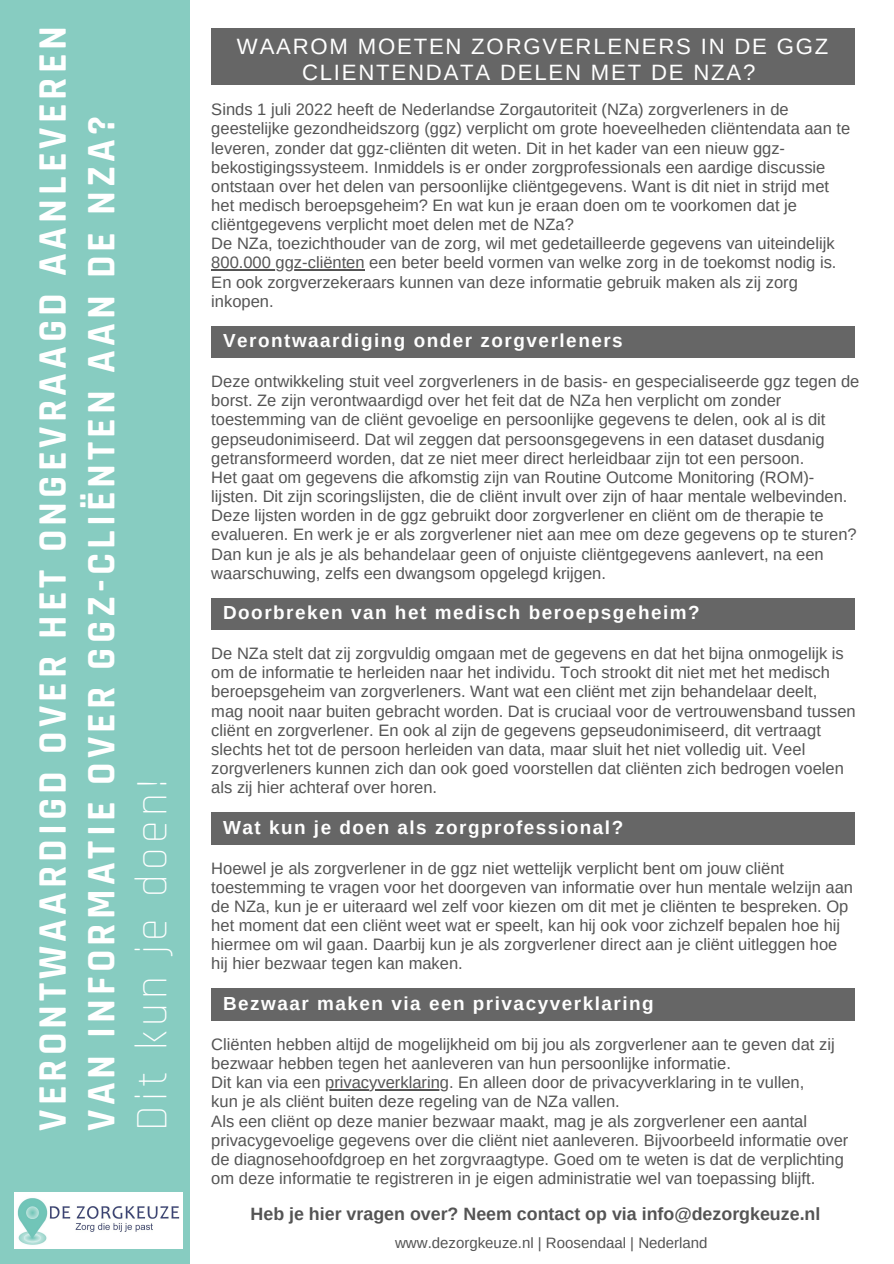
<style>
.page{position:relative;width:894px;height:1264px;background:#fff}
.page>*{position:absolute;margin:0;border:0;box-sizing:border-box;transform-origin:0 0}
.t1{font:300 45.3px "Rajdhani";letter-spacing:.1em;color:#fff}
.t2{font:700 40.8px/48.4px "Rajdhani";letter-spacing:.1em;color:#fff}
.t3{font:22.2px/26.1px "Arimo";letter-spacing:.08em;color:#fff;text-align:center}
.t4{font:700 18.9px "Arimo";letter-spacing:.08em;color:#fff}
.t5{font:700 17.85px "Arimo";color:#545454}
.t6{font:16.5px/19.2px "Arimo";color:#545454}
.t7{font:15px "Arimo";color:#545454}
</style>
<div class="page">
<div style="left:0;top:0;width:189px;height:1263px;background:#87ccc1"></div>
<img style="left:14px;top:1192px;width:168px;height:56px">
<hr style="left:211px;top:269px;width:153px;height:2px;background:#545454">
<div style="left:211px;top:326px;width:643px;height:32px;background:#666"></div>
<div style="left:211px;top:28px;width:643px;height:31px;background:#666"></div>
<div style="left:211px;top:54px;width:643px;height:31px;background:#666"></div>
<div style="left:211px;top:598px;width:643px;height:31px;background:#666"></div>
<div style="left:211px;top:812px;width:643px;height:32px;background:#666"></div>
<div style="left:211px;top:989px;width:643px;height:31px;background:#666"></div>
<hr style="left:325px;top:1089px;width:124px;height:1px;background:#545454">
<h2 class="t2" style="left:30px;top:1130px;width:1106px;rotate:-90deg">VERONTWAARDIGD OVER HET ONGEVRAAGD AANLEVEREN<br>VAN INFORMATIE OVER GGZ-CLIËNTEN AAN DE NZA?</h2>
<h1 class="t1" style="left:124px;top:1130px;width:354px;rotate:-90deg">Dit kun je doen!</h1>
<h3 class="t3" style="left:237px;top:33px;width:592px">WAAROM MOETEN ZORGVERLENERS IN DE GGZ<br>CLIENTENDATA DELEN MET DE NZA?</h3>
<p class="t6" style="left:211px;top:100px;width:640px">Sinds 1 juli 2022 heeft de Nederlandse Zorgautoriteit (NZa) zorgverleners in de geestelijke gezondheidszorg (ggz) verplicht om grote hoeveelheden cliëntendata aan te leveren, zonder dat ggz-cliënten dit weten. Dit in het kader van een nieuw ggz&shy;bekostigingssysteem. Inmiddels is er onder zorgprofessionals een aardige discussie ontstaan over het delen van persoonlijke cliëntgegevens. Want is dit niet in strijd met het medisch beroepsgeheim? En wat kun je eraan doen om te voorkomen dat je cliëntgegevens verplicht moet delen met de NZa?<br>De NZa, toezichthouder van de zorg, wil met gedetailleerde gegevens van uiteindelijk 800.000 ggz-cliënten een beter beeld vormen van welke zorg in de toekomst nodig is.<br>En ook zorgverzekeraars kunnen van deze informatie gebruik maken als zij zorg inkopen.</p>
<p class="t4" style="left:223px;top:330px;width:401px">Verontwaardiging onder zorgverleners</p>
<p class="t6" style="left:211px;top:372px;width:649px">Deze ontwikkeling stuit veel zorgverleners in de basis- en gespecialiseerde ggz tegen de borst. Ze zijn verontwaardigd over het feit dat de NZa hen verplicht om zonder toestemming van de cliënt gevoelige en persoonlijke gegevens te delen, ook al is dit gepseudonimiseerd. Dat wil zeggen dat persoonsgegevens in een dataset dusdanig getransformeerd worden, dat ze niet meer direct herleidbaar zijn tot een persoon.<br>Het gaat om gegevens die afkomstig zijn van Routine Outcome Monitoring (ROM)- lijsten. Dit zijn scoringslijsten, die de cliënt invult over zijn of haar mentale welbevinden.<br>Deze lijsten worden in de ggz gebruikt door zorgverlener en cliënt om de therapie te evalueren. En werk je er als zorgverlener niet aan mee om deze gegevens op te sturen?<br>Dan kun je als je als behandelaar geen of onjuiste cliëntgegevens aanlevert, na een waarschuwing, zelfs een dwangsom opgelegd krijgen.</p>
<p class="t4" style="left:223px;top:602px;width:478px">Doorbreken van het medisch beroepsgeheim?</p>
<p class="t6" style="left:211px;top:643px;width:645px">De NZa stelt dat zij zorgvuldig omgaan met de gegevens en dat het bijna onmogelijk is om de informatie te herleiden naar het individu. Toch strookt dit niet met het medisch beroepsgeheim van zorgverleners. Want wat een cliënt met zijn behandelaar deelt,<br>mag nooit naar buiten gebracht worden. Dat is cruciaal voor de vertrouwensband tussen cliënt en zorgverlener. En ook al zijn de gegevens gepseudonimiseerd, dit vertraagt slechts het tot de persoon herleiden van data, maar sluit het niet volledig uit. Veel zorgverleners kunnen zich dan ook goed voorstellen dat cliënten zich bedrogen voelen als zij hier achteraf over horen.</p>
<p class="t4" style="left:223px;top:816px;width:401px">Wat kun je doen als zorgprofessional?</p>
<p class="t6" style="left:211px;top:858px;width:643px">Hoewel je als zorgverlener in de ggz niet wettelijk verplicht bent om jouw cliënt toestemming te vragen voor het doorgeven van informatie over hun mentale welzijn aan de NZa, kun je er uiteraard wel zelf voor kiezen om dit met je cliënten te bespreken. Op het moment dat een cliënt weet wat er speelt, kan hij ook voor zichzelf bepalen hoe hij hiermee om wil gaan. Daarbij kun je als zorgverlener direct aan je cliënt uitleggen hoe hij hier bezwaar tegen kan maken.</p>
<p class="t4" style="left:223px;top:993px;width:432px">Bezwaar maken via een privacyverklaring</p>
<p class="t6" style="left:211px;top:1034px;width:638px">Cliënten hebben altijd de mogelijkheid om bij jou als zorgverlener aan te geven dat zij bezwaar hebben tegen het aanleveren van hun persoonlijke informatie.<br>Dit kan via een privacyverklaring. En alleen door de privacyverklaring in te vullen,<br>kun je als cliënt buiten deze regeling van de NZa vallen.<br>Als een cliënt op deze manier bezwaar maakt, mag je als zorgverlener een aantal privacygevoelige gegevens over die cliënt niet aanleveren. Bijvoorbeeld informatie over de diagnosehoofdgroep en het zorgvraagtype. Goed om te weten is dat de verplichting om deze informatie te registreren in je eigen administratie wel van toepassing blijft.</p>
<p class="t5" style="left:250px;top:1203px;width:571px">Heb je hier vragen over? Neem contact op via info@dezorgkeuze.nl</p>
<p class="t7" style="left:395px;top:1234px;width:314px">www.dezorgkeuze.nl | Roosendaal | Nederland</p>
</div>
